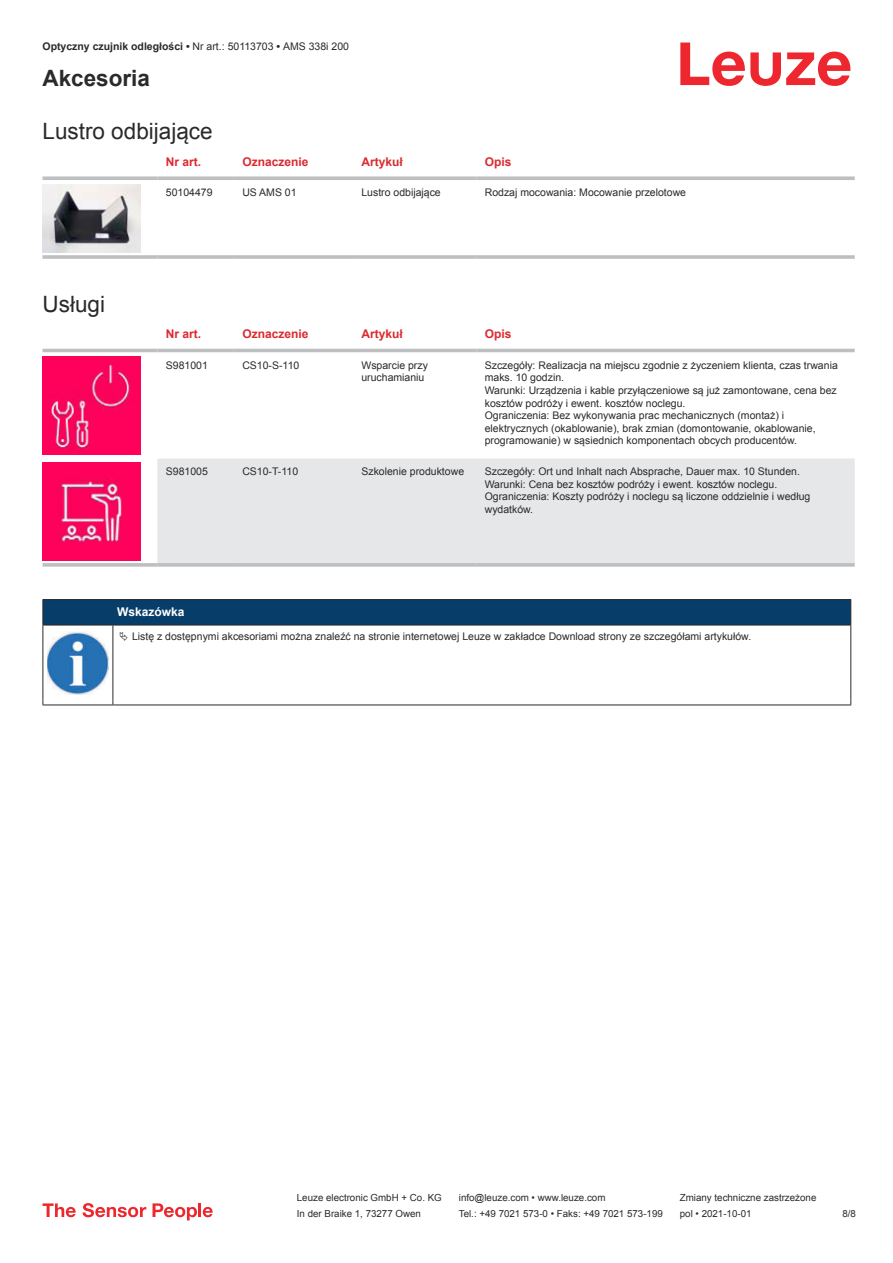
<style>
.page{position:relative;width:893px;height:1263px;background:#fff}
.page>*{position:absolute;margin:0;border:0;box-sizing:border-box;transform-origin:0 0}
.t1{font:22.5px "Arial";color:#2b292a}
.t2{font:700 22.5px "Arial";color:#2b292a}
.t3{font:700 12px "Arial";color:#db2a30}
.t4{font:700 12px "Arial";color:#fff}
.t5{font:10.5px/12.6px "Arial";color:#2b292a}
.t6{font:700 10.5px "Arial";color:#2b292a}
.t7{font:9.75px "Arial";color:#2b292a}
.s1{font-weight:400}
</style>
<div class="page">
<svg style="left:680px;top:43px;width:170px;height:43px"></svg>
<svg style="left:43px;top:176px;width:114px;height:4px"></svg>
<svg style="left:157px;top:176px;width:77px;height:4px"></svg>
<svg style="left:234px;top:176px;width:119px;height:4px"></svg>
<svg style="left:353px;top:176px;width:123px;height:4px"></svg>
<svg style="left:476px;top:176px;width:379px;height:4px;fill:#bdbfc1"></svg>
<hr style="left:43px;top:255px;width:114px;height:4px;background:#c3c5c7">
<svg style="left:157px;top:255px;width:77px;height:4px"></svg>
<hr style="left:234px;top:255px;width:119px;height:4px;background:#c4c6c7">
<hr style="left:353px;top:255px;width:123px;height:4px;background:#c3c5c7">
<svg style="left:476px;top:255px;width:379px;height:4px;fill:#cacbcd"></svg>
<img style="left:43px;top:184px;width:97px;height:69px">
<svg style="left:43px;top:348px;width:812px;height:213px"></svg>
<div style="left:157px;top:459px;width:698px;height:104px;background:#e6e7e9"></div>
<hr style="left:43px;top:349px;width:114px;height:3px;background:#bdbfc1">
<hr style="left:157px;top:349px;width:77px;height:3px;background:#bdbfc1">
<hr style="left:234px;top:349px;width:119px;height:3px;background:#bdbfc1">
<hr style="left:353px;top:349px;width:123px;height:3px;background:#bdbfc1">
<hr style="left:476px;top:349px;width:379px;height:3px;background:#bdbfc1">
<svg style="left:43px;top:563px;width:114px;height:4px"></svg>
<svg style="left:157px;top:563px;width:77px;height:4px"></svg>
<svg style="left:234px;top:563px;width:119px;height:4px"></svg>
<svg style="left:353px;top:563px;width:123px;height:4px"></svg>
<svg style="left:476px;top:563px;width:379px;height:4px;fill:#c1c3c5"></svg>
<img style="left:43px;top:356px;width:97px;height:98px">
<img style="left:43px;top:463px;width:97px;height:98px">
<svg style="left:44px;top:626px;width:806px;height:79px"></svg>
<hr style="left:43px;top:625px;width:70px;height:1px;background:#2b292a">
<svg style="left:43px;top:599px;width:808px;height:26px"></svg>
<hr style="left:113px;top:625px;width:738px;height:1px;background:#2b292a">
<hr style="left:43px;top:625px;width:1px;height:75px;background:#2b292a">
<hr style="left:113px;top:625px;width:1px;height:75px;background:#2b292a">
<hr style="left:850px;top:625px;width:1px;height:75px;background:#2b292a">
<hr style="left:43px;top:705px;width:70px;height:1px;background:#2b292a">
<hr style="left:113px;top:705px;width:738px;height:1px;background:#2b292a">
<img style="left:47px;top:631px;width:61px;height:63px">
<div style="left:115px;top:626px;width:734px;height:20px;background:#fff"></div>
<svg style="left:43px;top:1203px;width:33px;height:14px"></svg>
<svg style="left:83px;top:1203px;width:63px;height:14px"></svg>
<svg style="left:153px;top:1203px;width:44px;height:17px"></svg>
<hr style="left:198px;top:1203px;width:3px;height:14px;background:#ed272d">
<svg style="left:203px;top:1207px;width:10px;height:10px"></svg>
<p class="t6" style="left:43px;top:39px;width:308px">Optyczny czujnik odległości • <span class="s1">Nr art.: 50113703</span> • <span class="s1">AMS 338i 200</span></p>
<h1 class="t2" style="left:43px;top:70px;width:109px">Akcesoria</h1>
<h1 class="t1" style="left:43px;top:116px;width:172px">Lustro odbijające</h1>
<p class="t3" style="left:166px;top:153px;width:37px">Nr art.</p>
<p class="t3" style="left:242px;top:157px;width:68px">Oznaczenie</p>
<p class="t3" style="left:361px;top:153px;width:43px">Artykuł</p>
<p class="t3" style="left:485px;top:157px;width:28px">Opis</p>
<p class="t5" style="left:166px;top:186px;width:48px">50104479</p>
<p class="t5" style="left:242px;top:187px;width:56px">US AMS 01</p>
<p class="t5" style="left:361px;top:186px;width:81px">Lustro odbijające</p>
<p class="t5" style="left:485px;top:186px;width:203px">Rodzaj mocowania: Mocowanie przelotowe</p>
<h1 class="t1" style="left:43px;top:288px;width:64px">Usługi</h1>
<p class="t3" style="left:166px;top:325px;width:37px">Nr art.</p>
<p class="t3" style="left:242px;top:329px;width:68px">Oznaczenie</p>
<p class="t3" style="left:361px;top:325px;width:43px">Artykuł</p>
<p class="t3" style="left:485px;top:329px;width:28px">Opis</p>
<p class="t5" style="left:166px;top:359px;width:44px">S981001</p>
<p class="t5" style="left:242px;top:359px;width:58px">CS10-S-110</p>
<p class="t5" style="left:361px;top:360px;width:68px">Wsparcie przy uruchamianiu</p>
<p class="t5" style="left:485px;top:359px;width:355px">Szczegóły: Realizacja na miejscu zgodnie z życzeniem klienta, czas trwania maks. 10 godzin.<br>Warunki: Urządzenia i kable przyłączeniowe są już zamontowane, cena bez kosztów podróży i ewent. kosztów noclegu.<br>Ograniczenia: Bez wykonywania prac mechanicznych (montaż) i elektrycznych (okablowanie), brak zmian (domontowanie, okablowanie, programowanie) w sąsiednich komponentach obcych producentów.</p>
<p class="t5" style="left:166px;top:465px;width:44px">S981005</p>
<p class="t5" style="left:242px;top:465px;width:57px">CS10-T-110</p>
<p class="t5" style="left:361px;top:465px;width:104px">Szkolenie produktowe</p>
<p class="t5" style="left:485px;top:465px;width:327px">Szczegóły: Ort und Inhalt nach Absprache, Dauer max. 10 Stunden.<br>Warunki: Cena bez kosztów podróży i ewent. kosztów noclegu.<br>Ograniczenia: Koszty podróży i noclegu są liczone oddzielnie i według wydatków.</p>
<p class="t4" style="left:117px;top:604px;width:69px">Wskazówka</p>
<p class="t5" style="left:132px;top:630px;width:621px">Listę z dostępnymi akcesoriami można znaleźć na stronie internetowej Leuze w zakładce Download strony ze szczegółami artykułów.</p>
<p class="t7" style="left:297px;top:1191px;width:146px">Leuze electronic GmbH + Co. KG</p>
<p class="t7" style="left:459px;top:1191px;width:148px">info@leuze.com • www.leuze.com</p>
<p class="t7" style="left:680px;top:1191px;width:138px">Zmiany techniczne zastrzeżone</p>
<p class="t7" style="left:297px;top:1210px;width:126px">In der Braike 1, 73277 Owen</p>
<p class="t7" style="left:459px;top:1207px;width:205px">Tel.: +49 7021 573-0 • Faks: +49 7021 573-199</p>
<p class="t7" style="left:680px;top:1207px;width:73px">pol • 2021-10-01</p>
<p class="t7" style="left:842px;top:1210px;width:15px">8 /8</p>
</div>
